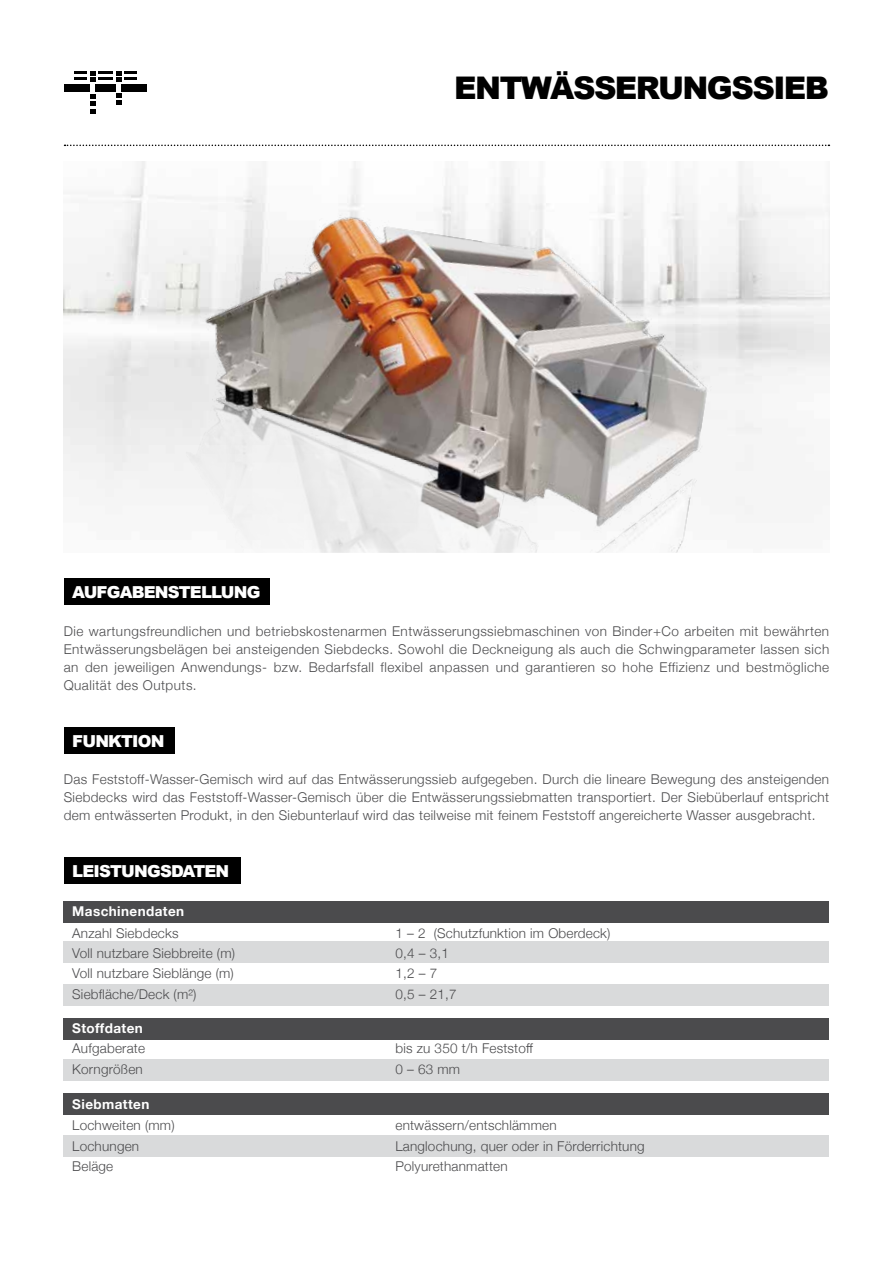
<style>
.page{position:relative;width:893px;height:1263px;background:#fff}
.page>*{position:absolute;margin:0;border:0;box-sizing:border-box;transform-origin:0 0}
.t1{font:900 31.2px "Arial";letter-spacing:-.05em;color:#000}
.t2{font:900 16.5px "Arial";letter-spacing:-.05em;color:#fff}
.t3{font:300 13.5px/18px "Helvetica Neue";letter-spacing:.015em;color:#4b4b4d;text-align:justify}
.t4{font:700 13.5px "Helvetica Neue";letter-spacing:.03em;color:#fff}
</style>
<div class="page">
<img style="left:64px;top:162px;width:765px;height:335px">
<div style="left:64px;top:85px;width:26px;height:7px;background:#000"></div>
<div style="left:95px;top:85px;width:21px;height:7px;background:#000"></div>
<div style="left:121px;top:85px;width:26px;height:7px;background:#000"></div>
<svg style="left:90px;top:95px;width:6px;height:18px"></svg>
<svg style="left:74px;top:72px;width:63px;height:10px"></svg>
<svg style="left:116px;top:93px;width:5px;height:12px"></svg>
<img style="left:125px;top:168px;width:688px;height:385px">
<svg style="left:65px;top:145px;width:764px;height:1px"></svg>
<div style="left:64px;top:578px;width:206px;height:27px;background:#000"></div>
<div style="left:64px;top:727px;width:111px;height:27px;background:#000"></div>
<div style="left:64px;top:1094px;width:765px;height:21px;background:#4b4b4d"></div>
<div style="left:64px;top:1018px;width:765px;height:21px;background:#4b4b4d"></div>
<div style="left:64px;top:1135px;width:765px;height:22px;background:#d9dadb"></div>
<div style="left:64px;top:1059px;width:765px;height:21px;background:#d9dadb"></div>
<div style="left:64px;top:857px;width:176px;height:27px;background:#000"></div>
<div style="left:64px;top:901px;width:765px;height:21px;background:#4b4b4d"></div>
<div style="left:64px;top:941px;width:765px;height:22px;background:#d9dadb"></div>
<div style="left:64px;top:984px;width:765px;height:21px;background:#d9dadb"></div>
<p class="t2" style="left:72px;top:580px;width:190px">AUFGABENSTELLUNG</p>
<h1 class="t1" style="left:454px;top:65px;width:376px">ENTWÄSSERUNGSSIEB</h1>
<p class="t3" style="left:64px;top:622px;width:767px">Die wartungsfreundlichen und betriebskostenarmen Entwässerungssiebmaschinen von Binder+Co arbeiten mit bewährten Entwässerungsbelägen bei ansteigenden Siebdecks. Sowohl die Deckneigung als auch die Schwingparameter lassen sich an den jeweiligen Anwendungs- bzw. Bedarfsfall flexibel anpassen und garantieren so hohe Effizienz und bestmögliche Qualität des Outputs.</p>
<p class="t2" style="left:72px;top:729px;width:94px">FUNKTION</p>
<p class="t3" style="left:64px;top:770px;width:767px">Das Feststoff-Wasser-Gemisch wird auf das Entwässerungssieb aufgegeben. Durch die lineare Bewegung des ansteigenden Siebdecks wird das Feststoff-Wasser-Gemisch über die Entwässerungssiebmatten transportiert. Der Siebüberlauf entspricht dem entwässerten Produkt, in den Siebunterlauf wird das teilweise mit feinem Feststoff angereicherte Wasser ausgebracht.</p>
<p class="t2" style="left:72px;top:859px;width:158px">LEISTUNGSDATEN</p>
<p class="t4" style="left:72px;top:901px;width:114px">Maschinendaten</p>
<p class="t3" style="left:72px;top:923px;width:108px">Anzahl Siebdecks</p>
<p class="t3" style="left:395px;top:922px;width:217px;line-height:20.1px;text-align:left">1 – 2 (Schutzfunktion im Oberdeck)<br>0,4 – 3,1<br>1,2 – 7</p>
<p class="t3" style="left:395px;top:985px;width:63px">0,5 – 21,7</p>
<p class="t3" style="left:72px;top:942px;width:164px;line-height:20px">Voll nutzbare Siebbreite (m)<br>Voll nutzbare Sieblänge (m)</p>
<p class="t3" style="left:72px;top:985px;width:126px">Siebfläche/Deck (m²)</p>
<p class="t4" style="left:72px;top:1018px;width:72px">Stoffdaten</p>
<p class="t3" style="left:72px;top:1038px;width:74px">Aufgaberate</p>
<p class="t3" style="left:395px;top:1038px;width:139px">bis zu 350 t/h Feststoff</p>
<p class="t3" style="left:72px;top:1059px;width:72px">Korngrößen</p>
<p class="t3" style="left:395px;top:1059px;width:66px">0 – 63 mm</p>
<p class="t4" style="left:72px;top:1094px;width:79px">Siebmatten</p>
<p class="t3" style="left:72px;top:1116px;width:104px">Lochweiten (mm)</p>
<p class="t3" style="left:395px;top:1116px;width:163px">entwässern/entschlämmen</p>
<p class="t3" style="left:72px;top:1136px;width:68px">Lochungen</p>
<p class="t3" style="left:395px;top:1136px;width:251px">Langlochung, quer oder in Förderrichtung</p>
<p class="t3" style="left:72px;top:1156px;width:43px">Beläge</p>
<p class="t3" style="left:395px;top:1156px;width:114px">Polyurethanmatten</p>
</div>
